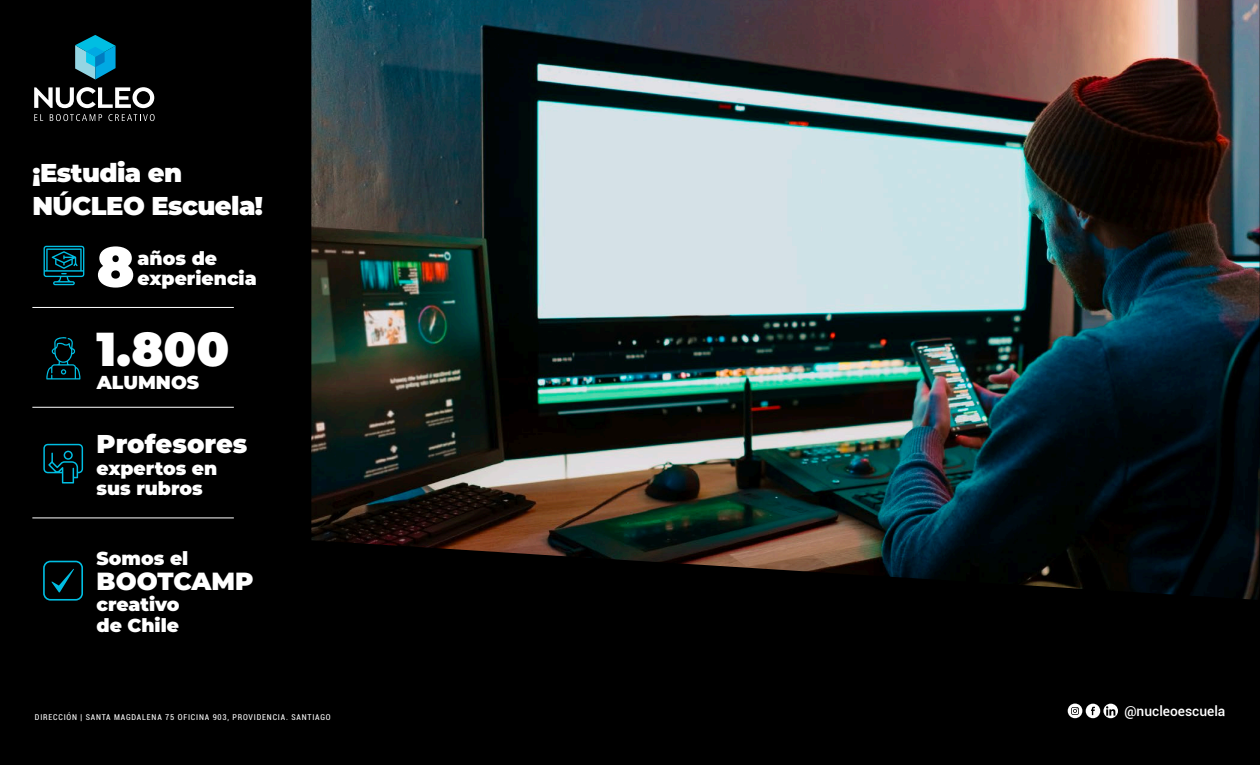
<style>
.page{position:relative;width:1260px;height:765px;background:#000}
.page>*{position:absolute;margin:0;border:0;box-sizing:border-box;transform-origin:0 0}
.t1{font:900 56.25px "Montserrat";color:#fff}
.t2{font:900 47.62px "Montserrat";color:#fff}
.t3{font:900 25.75px/32.8px "Montserrat";letter-spacing:-.02em;color:#fff}
.t4{font:900 25.75px "Montserrat";color:#fff}
.t5{font:900 24.75px "Montserrat";color:#fff}
.t6{font:900 18.75px/20.2px "Montserrat";color:#fff}
.t7{font:500 13.75px "Roboto";color:#fff}
.t8{font:condensed 8.12px "Roboto";letter-spacing:.1em;color:#fff}
</style>
<div class="page">
<img style="left:311px;top:0;width:949px;height:600px">
<svg style="left:1068px;top:704px;width:50px;height:14px"></svg>
<svg style="left:75px;top:35px;width:41px;height:45px"></svg>
<svg style="left:34px;top:87px;width:120px;height:21px"></svg>
<svg style="left:34px;top:114px;width:9px;height:7px"></svg>
<svg style="left:50px;top:114px;width:52px;height:7px"></svg>
<svg style="left:108px;top:114px;width:47px;height:7px"></svg>
<svg style="left:44px;top:246px;width:40px;height:39px"></svg>
<svg style="left:43px;top:444px;width:40px;height:40px"></svg>
<svg style="left:46px;top:337px;width:34px;height:43px"></svg>
<hr style="left:32px;top:407px;width:202px;height:1px;background:#fff">
<hr style="left:32px;top:517px;width:202px;height:1px;background:#fff">
<hr style="left:32px;top:307px;width:202px;height:1px;background:#fff">
<svg style="left:43px;top:561px;width:40px;height:40px"></svg>
<h3 class="t3" style="left:32px;top:155px;width:232px">¡Estudia en<br>NÚCLEO Escuela!</h3>
<h1 class="t1" style="left:97px;top:224px;width:40px">8</h1>
<p class="t6" style="left:138px;top:247px;width:121px">años de experiencia</p>
<h2 class="t2" style="left:97px;top:313px;width:134px">1.800</h2>
<p class="t6" style="left:97px;top:371px;width:104px">ALUMNOS</p>
<h3 class="t4" style="left:97px;top:425px;width:152px">Profesores</h3>
<p class="t6" style="left:97px;top:457px;width:122px">expertos en sus rubros</p>
<p class="t6" style="left:97px;top:547px;width:93px">Somos el</p>
<h3 class="t5" style="left:97px;top:563px;width:159px">BOOTCAMP</h3>
<p class="t6" style="left:97px;top:593px;width:85px;line-height:20.9px">creativo de Chile</p>
<p class="t8" style="left:35px;top:712px;width:297px">DIRECCIÓN | SANTA MAGDALENA 75 OFICINA 903, PROVIDENCIA. SANTIAGO</p>
<p class="t7" style="left:1124px;top:701px;width:103px">@nucleoescuela</p>
</div>
